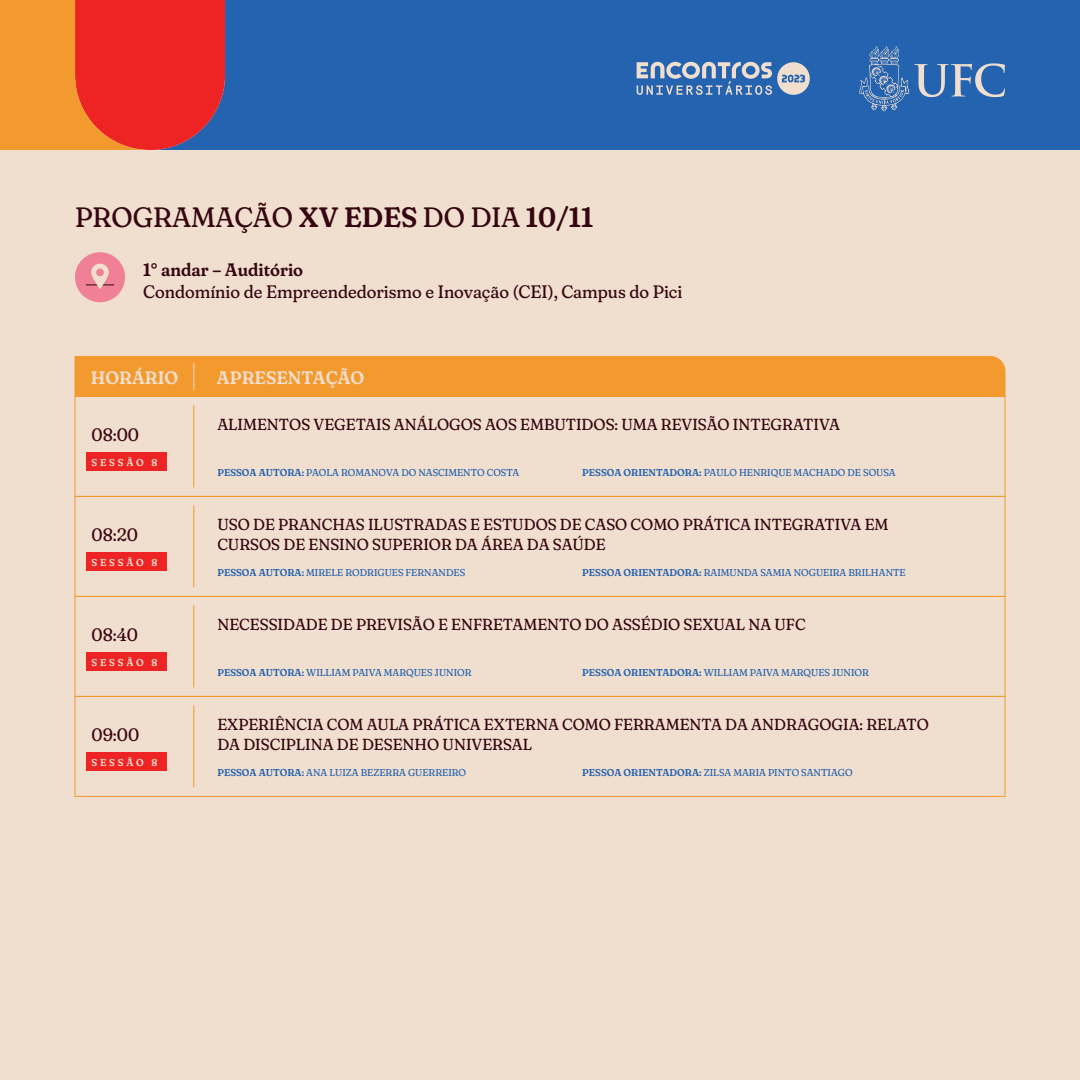
<style>
.page{position:relative;width:1080px;height:1080px;background:#f0dece}
.page>*{position:absolute;margin:0;border:0;box-sizing:border-box;transform-origin:0 0}
.t1{font:28px "Fraunces 72 pt Super Soft";color:#350611}
.t2{font:18px "Fraunces 72 pt Super Soft";color:#350611}
.t3{font:18px "Fraunces 72 pt Super Soft";color:#3d0613}
.t4{font:600 18px "Fraunces 72 pt Super Soft";color:#f0dece}
.t5{font:600 18px "Fraunces 72 pt Super Soft";color:#350611}
.t6{font:16px/19.2px "Fraunces 72 pt Super Soft";color:#350611}
.t7{font:10px "Fraunces 72 pt Super Soft";color:#2463b0}
.t8{font:600 10px "Fraunces 72 pt Super Soft";letter-spacing:.28em;color:#f0dece}
.s1{font-weight:600}
</style>
<div class="page">
<div style="left:225px;top:0;width:855px;height:150px;background:#2463b0"></div>
<svg style="left:0;top:0;width:225px;height:150px;background:#e8512c"></svg>
<svg style="left:858px;top:46px;width:147px;height:65px;background:#4375b4"></svg>
<svg style="left:637px;top:62px;width:173px;height:33px"></svg>
<div style="left:75px;top:252px;width:50px;height:50px;background:#ef8095;border-radius:50%"></div>
<svg style="left:86px;top:264px;width:28px;height:25px"></svg>
<div style="left:96px;top:269px;width:8px;height:7px;background:#ef8095;border-radius:50%"></div>
<hr style="left:193px;top:406px;width:1px;height:81px;background:#f39a2f">
<div style="left:74px;top:355px;width:932px;height:42px;background:#f39a2f"></div>
<div style="left:86px;top:452px;width:81px;height:19px;background:#ee2323"></div>
<div style="left:74px;top:496px;width:932px;height:101px;border:1px solid #f39a2f"></div>
<hr style="left:193px;top:506px;width:1px;height:81px;background:#f39a2f">
<div style="left:86px;top:552px;width:81px;height:19px;background:#ee2323"></div>
<div style="left:74px;top:596px;width:932px;height:101px;border:1px solid #f39a2f"></div>
<hr style="left:193px;top:606px;width:1px;height:81px;background:#f39a2f">
<div style="left:86px;top:652px;width:81px;height:19px;background:#ee2323"></div>
<div style="left:74px;top:696px;width:932px;height:101px;border:1px solid #f39a2f"></div>
<hr style="left:193px;top:706px;width:1px;height:81px;background:#f39a2f">
<div style="left:86px;top:752px;width:81px;height:19px;background:#ee2323"></div>
<h1 class="t1" style="left:75px;top:197px;width:520px">PROGRAMAÇÃO <span class="s1">XV EDES</span> DO DIA <span class="s1">10/11</span></h1>
<h2 class="t5" style="left:143px;top:256px;width:162px">1° andar – Auditório</h2>
<h2 class="t2" style="left:143px;top:278px;width:541px">Condomínio de Empreendedorismo e Inovação (CEI), Campus do Pici</h2>
<h2 class="t4" style="left:91px;top:364px;width:89px">HORÁRIO</h2>
<h2 class="t4" style="left:217px;top:364px;width:149px">APRESENTAÇÃO</h2>
<h2 class="t3" style="left:92px;top:422px;width:49px">08:00</h2>
<p class="t8" style="left:92px;top:455px;width:67px">SESSÃO 8</p>
<h2 class="t3" style="left:92px;top:522px;width:48px">08:20</h2>
<p class="t8" style="left:92px;top:555px;width:67px">SESSÃO 8</p>
<h2 class="t3" style="left:92px;top:622px;width:48px">08:40</h2>
<p class="t8" style="left:92px;top:655px;width:67px">SESSÃO 8</p>
<h2 class="t3" style="left:92px;top:722px;width:49px">09:00</h2>
<p class="t8" style="left:92px;top:755px;width:67px">SESSÃO 8</p>
<h3 class="t6" style="left:217px;top:414px;width:624px">ALIMENTOS VEGETAIS ANÁLOGOS AOS EMBUTIDOS: UMA REVISÃO INTEGRATIVA</h3>
<p class="t7" style="left:217px;top:465px;width:303px"><span class="s1">PESSOA AUTORA:</span> PAOLA ROMANOVA DO NASCIMENTO COSTA</p>
<p class="t7" style="left:582px;top:465px;width:315px"><span class="s1">PESSOA ORIENTADORA:</span> PAULO HENRIQUE MACHADO DE SOUSA</p>
<h3 class="t6" style="left:217px;top:514px;width:673px">USO DE PRANCHAS ILUSTRADAS E ESTUDOS DE CASO COMO PRÁTICA INTEGRATIVA EM<br>CURSOS DE ENSINO SUPERIOR DA ÁREA DA SAÚDE</h3>
<p class="t7" style="left:217px;top:565px;width:249px"><span class="s1">PESSOA AUTORA:</span> MIRELE RODRIGUES FERNANDES</p>
<p class="t7" style="left:582px;top:565px;width:325px"><span class="s1">PESSOA ORIENTADORA:</span> RAIMUNDA SAMIA NOGUEIRA BRILHANTE</p>
<h3 class="t6" style="left:217px;top:614px;width:590px">NECESSIDADE DE PREVISÃO E ENFRETAMENTO DO ASSÉDIO SEXUAL NA UFC</h3>
<p class="t7" style="left:217px;top:665px;width:256px"><span class="s1">PESSOA AUTORA:</span> WILLIAM PAIVA MARQUES JUNIOR</p>
<p class="t7" style="left:582px;top:665px;width:288px"><span class="s1">PESSOA ORIENTADORA:</span> WILLIAM PAIVA MARQUES JUNIOR</p>
<h3 class="t6" style="left:217px;top:714px;width:713px">EXPERIÊNCIA COM AULA PRÁTICA EXTERNA COMO FERRAMENTA DA ANDRAGOGIA: RELATO<br>DA DISCIPLINA DE DESENHO UNIVERSAL</h3>
<p class="t7" style="left:217px;top:765px;width:250px"><span class="s1">PESSOA AUTORA:</span> ANA LUIZA BEZERRA GUERREIRO</p>
<p class="t7" style="left:582px;top:765px;width:272px"><span class="s1">PESSOA ORIENTADORA:</span> ZILSA MARIA PINTO SANTIAGO</p>
</div>
